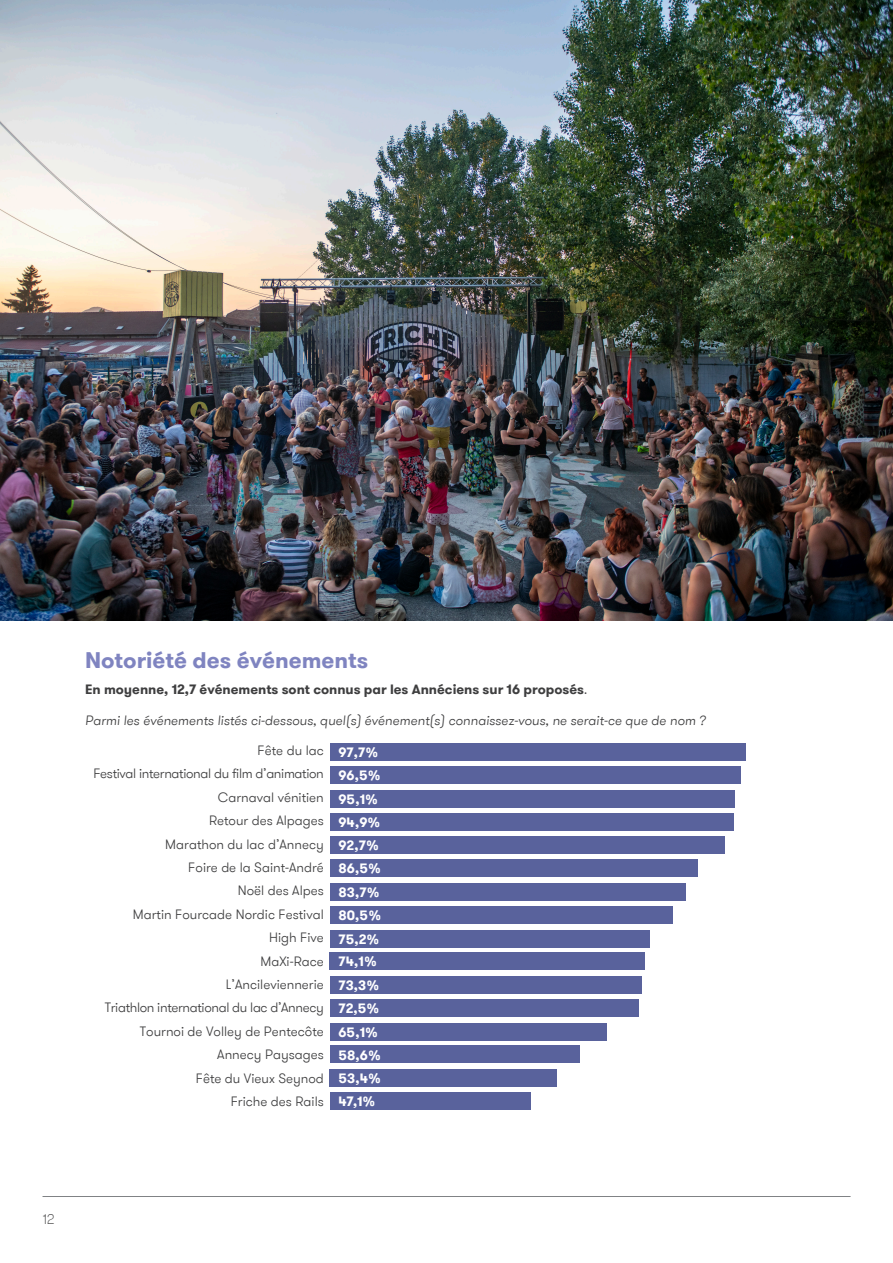
<style>
.page{position:relative;width:893px;height:1263px;background:#fff}
.page>*{position:absolute;margin:0;border:0;box-sizing:border-box;transform-origin:0 0}
.t1{font:700 22.5px "GT Walsheim Pro";color:#7f84c0}
.t2{font:100 13.95px "GT Walsheim Pro";color:#3e3e3f}
.t3{font:300 13.5px "GT Walsheim Pro";color:#3e3e3f}
.t4{font:italic 300 13.5px "GT Walsheim Pro";color:#3e3e3f}
.t5{font:700 13.5px "GT Walsheim Pro";letter-spacing:.01em;color:#fff}
.t6{font:300 13.5px "GT Walsheim Pro";letter-spacing:-.025em;color:#3e3e3f}
.t7{font:700 13.5px "GT Walsheim Pro";color:#3e3e3f}
.s1{font-weight:300}
</style>
<div class="page">
<hr style="left:43px;top:1196px;width:808px;height:1px;background:#808285">
<div style="left:330px;top:743px;width:415px;height:17px;background:#59629c"></div>
<div style="left:330px;top:767px;width:410px;height:17px;background:#59629c"></div>
<div style="left:330px;top:790px;width:404px;height:17px;background:#59629c"></div>
<div style="left:330px;top:813px;width:403px;height:17px;background:#59629c"></div>
<div style="left:330px;top:836px;width:394px;height:17px;background:#59629c"></div>
<div style="left:330px;top:860px;width:368px;height:17px;background:#59629c"></div>
<div style="left:330px;top:883px;width:356px;height:17px;background:#59629c"></div>
<div style="left:330px;top:907px;width:342px;height:17px;background:#59629c"></div>
<div style="left:330px;top:930px;width:320px;height:17px;background:#59629c"></div>
<div style="left:330px;top:953px;width:315px;height:17px;background:#59629c"></div>
<div style="left:330px;top:976px;width:312px;height:17px;background:#59629c"></div>
<div style="left:330px;top:1000px;width:308px;height:17px;background:#59629c"></div>
<div style="left:330px;top:1023px;width:277px;height:17px;background:#59629c"></div>
<div style="left:330px;top:1046px;width:249px;height:17px;background:#59629c"></div>
<div style="left:330px;top:1069px;width:227px;height:17px;background:#59629c"></div>
<div style="left:330px;top:1093px;width:200px;height:17px;background:#59629c"></div>
<img style="left:0;top:0;width:893px;height:621px">
<p class="t1" style="left:85px;top:645px;width:285px">Notoriété des événements</p>
<p class="t7" style="left:85px;top:680px;width:504px">En moyenne, 12,7 événements sont connus par les Annéciens sur 16 proposés<span class="s1">.</span></p>
<p class="t4" style="left:85px;top:712px;width:622px">Parmi les événements listés ci-dessous, quel(s) événement(s) connaissez-vous, ne serait-ce que de nom ?</p>
<p class="t3" style="left:258px;top:742px;width:68px">Fête du lac</p>
<p class="t6" style="left:93px;top:765px;width:232px">Festival international du film d’animation</p>
<p class="t3" style="left:218px;top:788px;width:107px">Carnaval vénitien</p>
<p class="t3" style="left:209px;top:812px;width:116px">Retour des Alpages</p>
<p class="t3" style="left:165px;top:835px;width:160px">Marathon du lac d’Annecy</p>
<p class="t3" style="left:188px;top:859px;width:137px">Foire de la Saint-André</p>
<p class="t3" style="left:238px;top:882px;width:88px">Noël des Alpes</p>
<p class="t3" style="left:133px;top:905px;width:192px">Martin Fourcade Nordic Festival</p>
<p class="t3" style="left:269px;top:929px;width:56px">High Five</p>
<p class="t3" style="left:260px;top:952px;width:65px">MaXi-Race</p>
<p class="t3" style="left:226px;top:976px;width:99px">L’Ancileviennerie</p>
<p class="t6" style="left:105px;top:999px;width:221px">Triathlon international du lac d’Annecy</p>
<p class="t3" style="left:140px;top:1022px;width:186px">Tournoi de Volley de Pentecôte</p>
<p class="t3" style="left:217px;top:1046px;width:108px">Annecy Paysages</p>
<p class="t3" style="left:196px;top:1069px;width:130px">Fête du Vieux Seynod</p>
<p class="t3" style="left:231px;top:1093px;width:95px">Friche des Rails</p>
<p class="t5" style="left:338px;top:743px;width:42px">97,7%</p>
<p class="t5" style="left:338px;top:767px;width:44px">96,5%</p>
<p class="t5" style="left:338px;top:790px;width:41px">95,1%</p>
<p class="t5" style="left:338px;top:813px;width:44px">94,9%</p>
<p class="t5" style="left:338px;top:836px;width:42px">92,7%</p>
<p class="t5" style="left:338px;top:860px;width:44px">86,5%</p>
<p class="t5" style="left:338px;top:883px;width:43px">83,7%</p>
<p class="t5" style="left:338px;top:907px;width:44px">80,5%</p>
<p class="t5" style="left:338px;top:930px;width:43px">75,2%</p>
<p class="t5" style="left:338px;top:953px;width:40px">74,1%</p>
<p class="t5" style="left:338px;top:976px;width:42px">73,3%</p>
<p class="t5" style="left:338px;top:1000px;width:43px">72,5%</p>
<p class="t5" style="left:338px;top:1023px;width:41px">65,1%</p>
<p class="t5" style="left:338px;top:1046px;width:44px">58,6%</p>
<p class="t5" style="left:338px;top:1069px;width:44px">53,4%</p>
<p class="t5" style="left:338px;top:1093px;width:38px">47,1%</p>
<p class="t2" style="left:43px;top:1210px;width:13px">12</p>
</div>
